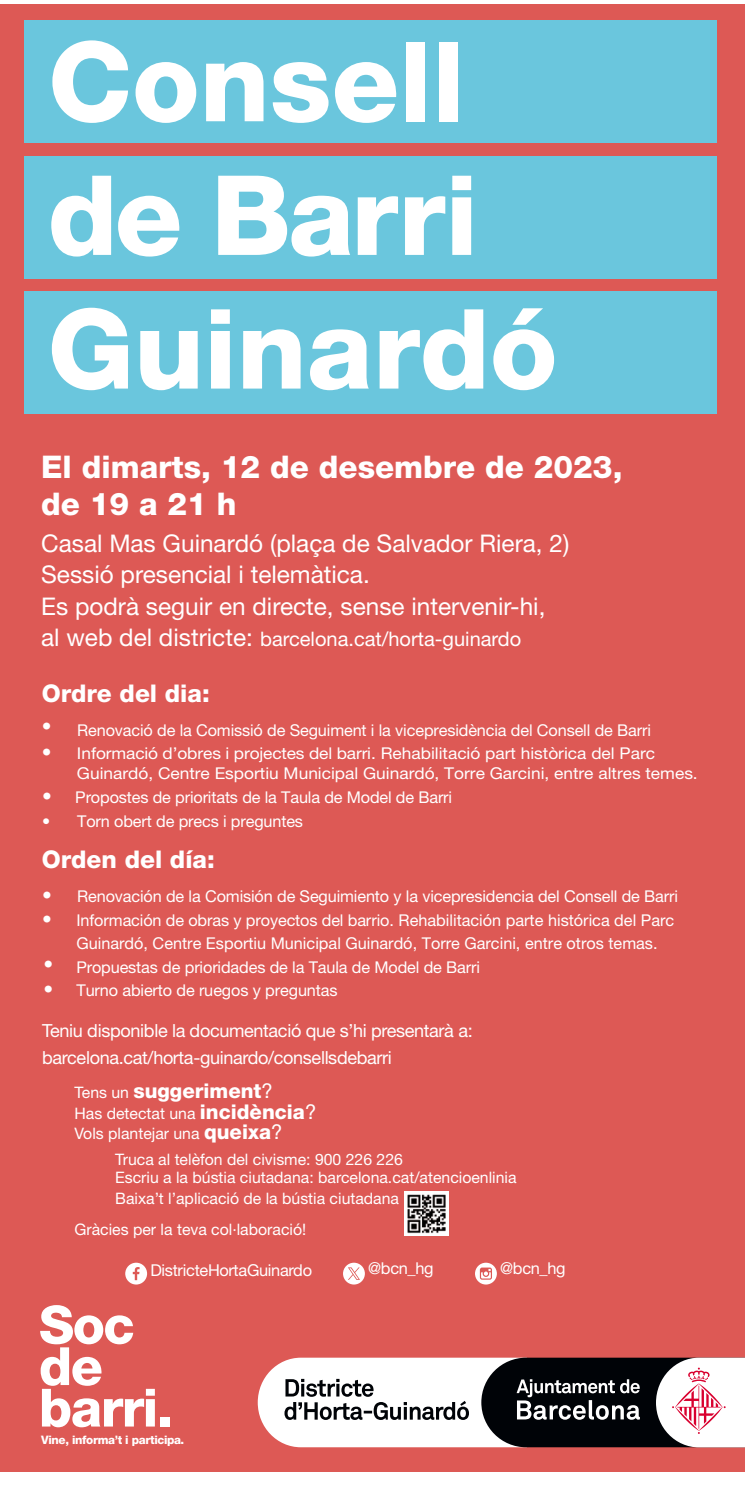
<style>
.page{position:relative;width:745px;height:1489px;background:#fff}
.page>*{position:absolute;margin:0;border:0;box-sizing:border-box;transform-origin:0 0}
.t1{font:800 110.88px/133.6px "Helvetica Neue LT Std";color:#fff}
.t2{font:800 52.75px/41.5px "Helvetica Neue LT Std";letter-spacing:-.03em;color:#fff}
.t3{font:800 31.25px/37.5px "Helvetica Neue LT Std";color:#fff}
.t4{font:24.38px/31.2px "Helvetica Neue LT Std";color:#fff}
.t5{font:800 24.38px "Helvetica Neue LT Std";color:#fff}
.t6{font:800 20.38px "Helvetica Neue LT Std";color:#fff}
.t7{font:20px "Helvetica Neue LT Std";color:#fff}
.t8{font:19.5px/24.8px "Helvetica Neue LT Std";color:#fff}
.t9{font:18px/27.1px "Helvetica Neue LT Std";letter-spacing:-.02em;color:#fff}
.t10{font:16.38px "Helvetica Neue LT Std";letter-spacing:-.02em;color:#fff}
.t11{font:16.25px/23.2px "Helvetica Neue LT Std";letter-spacing:-.01em;color:#fff}
.t12{font:16.25px/19.5px "Helvetica Neue LT Std";letter-spacing:-.01em;color:#fff;scale:1.06 1}
.t13{font:15.75px/20.4px "Helvetica Neue LT Std";color:#fff}
.t14{font:800 11.62px "Helvetica Neue LT Std";letter-spacing:-.03em;color:#fff}
.s1{font-size:24.38px}
.s2{font-size:19.5px}
.s3{font-weight:400;font-size:15.75px}
.s4{font-weight:400}
.s5{font-weight:800;font-size:20.38px}
.s6{font-size:20.38px}
</style>
<div class="page">
<div style="left:0;top:4px;width:744px;height:1467px;background:#dd5955"></div>
<div style="left:24px;top:21px;width:692px;height:122px;background:#6ac6dd"></div>
<div style="left:24px;top:156px;width:692px;height:122px;background:#6ac6dd"></div>
<div style="left:24px;top:291px;width:692px;height:122px;background:#6ac6dd"></div>
<img style="left:404px;top:1191px;width:44px;height:44px">
<svg style="left:257px;top:1357px;width:487px;height:90px;background:#a09b9d"></svg>
<svg style="left:125px;top:1262px;width:22px;height:22px"></svg>
<svg style="left:475px;top:1262px;width:21px;height:22px"></svg>
<svg style="left:343px;top:1262px;width:21px;height:22px"></svg>
<h1 class="t1" style="left:48px;top:15px;width:511px">Consell de Barri<br>Guinardó</h1>
<h3 class="t3" style="left:41px;top:447px;width:582px">El dimarts, 12 de desembre de 2023, de 19 a 21 h</h3>
<h3 class="t4" style="left:41px;top:527px;width:529px">Casal Mas Guinardó (plaça de Salvador Riera, 2)<br>Sessió presencial i telemàtica.<br>Es podrà seguir en directe, sense intervenir-hi,</h3>
<p class="t7" style="left:41px;top:627px;width:481px"><span class="s1">al web del districte:</span> barcelona.cat/horta-guinardo</p>
<h3 class="t5" style="left:42px;top:679px;width:169px">Ordre del dia:</h3>
<p class="t11" style="left:42px;top:718px;width:610px"><sup>•</sup> Renovació de la Comissió de Seguiment i la vicepresidència del Consell de Barri</p>
<p class="t12" style="left:77px;top:743px;width:587px;text-indent:-35px"><span class="s2">•</span> Informació d’obres i projectes del barri. Rehabilitació part històrica del Parc<br>Guinardó, Centre Esportiu Municipal Guinardó, Torre Garcini, entre altres temes.</p>
<p class="t11" style="left:42px;top:785px;width:411px"><span class="s2">•</span> Propostes de prioritats de la Taula de Model de Barri</p>
<p class="t11" style="left:42px;top:809px;width:262px">• Torn obert de precs i preguntes</p>
<h3 class="t5" style="left:42px;top:845px;width:174px">Orden del día:</h3>
<p class="t11" style="left:42px;top:884px;width:637px"><span class="s2">•</span> Renovación de la Comisión de Seguimiento y la vicepresidencia del Consell de Barri</p>
<p class="t8" style="left:42px;top:906px;width:11px">•</p>
<p class="t8" style="left:44px;top:951px;width:11px">• •</p>
<p class="t11" style="left:76px;top:908px;width:599px">Información de obras y proyectos del barrio. Rehabilitación parte histórica del Parc Guinardó, Centre Esportiu Municipal Guinardó, Torre Garcini, entre otros temas.<br>Propuestas de prioridades de la Taula de Model de Barri<br>Turno abierto de ruegos y preguntas</p>
<p class="t9" style="left:42px;top:1016px;width:432px">Teniu disponible la documentació que s’hi presentarà a: barcelona.cat/horta-guinardo/consellsdebarri</p>
<p class="t6" style="left:74px;top:1078px;width:200px"><span class="s3">Tens un</span> suggeriment<span class="s4">?</span></p>
<p class="t13" style="left:74px;top:1102px;width:243px">Has detectat una <span class="s5">incidència</span><span class="s6">?<br></span>Vols plantejar una <span class="s5">queixa</span><span class="s6">?</span></p>
<p class="t13" style="left:115px;top:1150px;width:402px;line-height:18px">Truca al telèfon del civisme: 900 226 226<br>Escriu a la bústia ciutadana: barcelona.cat/atencioenlinia</p>
<p class="t13" style="left:74px;top:1181px;width:326px;line-height:31.6px;text-indent:41px">Baixa’t l’aplicació de la bústia ciutadana<br>Gràcies per la teva col·laboració!</p>
<p class="t10" style="left:150px;top:1259px;width:163px">DistricteHortaGuinardo</p>
<p class="t10" style="left:368px;top:1258px;width:67px">@bcn_hg</p>
<p class="t10" style="left:500px;top:1257px;width:67px">@bcn_hg</p>
<h2 class="t2" style="left:39px;top:1303px;width:136px">Soc de barri.</h2>
<p class="t14" style="left:41px;top:1432px;width:144px">Vine, informa’t i participa.</p>
</div>
